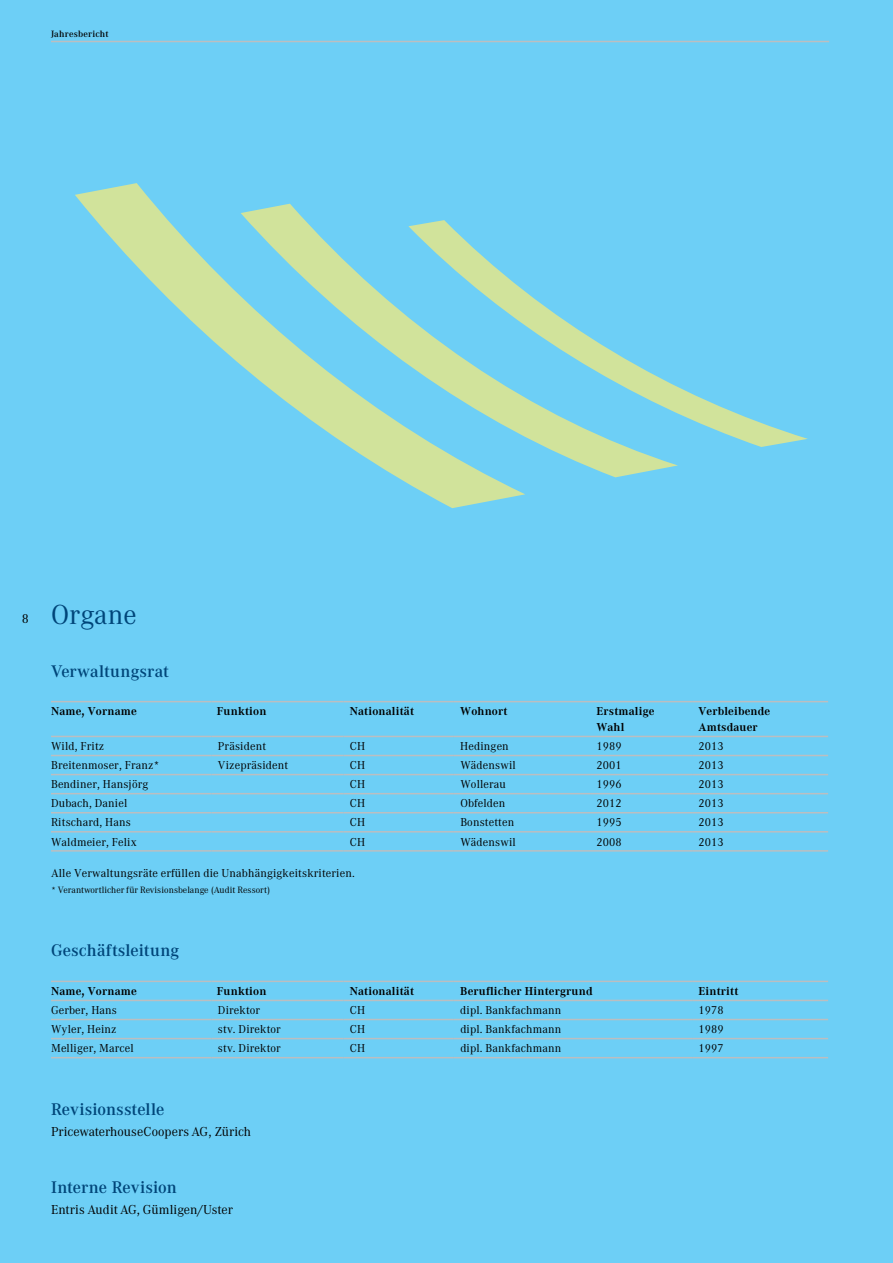
<style>
.page{position:relative;width:893px;height:1263px;background:#6dcff6}
.page>*{position:absolute;margin:0;border:0;box-sizing:border-box;transform-origin:0 0}
.t1{font:27px "Corporate ABQ";letter-spacing:.01em;color:#004579}
.t2{font:500 16.5px "Corporate ABQ";color:#004579}
.t3{font:12.75px "Corporate ABQ";letter-spacing:.01em;color:#000}
.t4{font:11.25px "Corporate ABQ";letter-spacing:.015em;color:#000}
.t5{font:700 11.25px/15.8px "Corporate ABQ";letter-spacing:.015em;color:#000}
.t6{font:9px "Corporate ABQ";letter-spacing:.01em;color:#000}
.t7{font:500 9px "Corporate ABQ";letter-spacing:.03em;color:#000}
</style>
<div class="page">
<hr style="left:51px;top:41px;width:778px;height:1px;background:#bcbec0">
<hr style="left:51px;top:701px;width:161px;height:1px;background:#bcbec0">
<hr style="left:212px;top:701px;width:131px;height:1px;background:#bcbec0">
<hr style="left:343px;top:701px;width:111px;height:1px;background:#bcbec0">
<hr style="left:454px;top:701px;width:136px;height:1px;background:#bcbec0">
<hr style="left:590px;top:701px;width:102px;height:1px;background:#bcbec0">
<hr style="left:692px;top:701px;width:136px;height:1px;background:#bcbec0">
<hr style="left:51px;top:736px;width:161px;height:1px;background:#bcbec0">
<hr style="left:212px;top:736px;width:131px;height:1px;background:#bcbec0">
<hr style="left:343px;top:736px;width:111px;height:1px;background:#bcbec0">
<hr style="left:454px;top:736px;width:136px;height:1px;background:#bcbec0">
<hr style="left:590px;top:736px;width:102px;height:1px;background:#bcbec0">
<hr style="left:692px;top:736px;width:136px;height:1px;background:#bcbec0">
<hr style="left:51px;top:755px;width:161px;height:1px;background:#bcbec0">
<hr style="left:212px;top:755px;width:131px;height:1px;background:#bcbec0">
<hr style="left:343px;top:755px;width:111px;height:1px;background:#bcbec0">
<hr style="left:454px;top:755px;width:136px;height:1px;background:#bcbec0">
<hr style="left:590px;top:755px;width:102px;height:1px;background:#bcbec0">
<hr style="left:692px;top:755px;width:136px;height:1px;background:#bcbec0">
<hr style="left:51px;top:774px;width:161px;height:1px;background:#bcbec0">
<hr style="left:212px;top:774px;width:131px;height:1px;background:#bcbec0">
<hr style="left:343px;top:774px;width:111px;height:1px;background:#bcbec0">
<hr style="left:454px;top:774px;width:136px;height:1px;background:#bcbec0">
<hr style="left:590px;top:774px;width:102px;height:1px;background:#bcbec0">
<hr style="left:692px;top:774px;width:136px;height:1px;background:#bcbec0">
<hr style="left:51px;top:793px;width:161px;height:1px;background:#bcbec0">
<hr style="left:212px;top:793px;width:131px;height:1px;background:#bcbec0">
<hr style="left:343px;top:793px;width:111px;height:1px;background:#bcbec0">
<hr style="left:454px;top:793px;width:136px;height:1px;background:#bcbec0">
<hr style="left:590px;top:793px;width:102px;height:1px;background:#bcbec0">
<hr style="left:692px;top:793px;width:136px;height:1px;background:#bcbec0">
<hr style="left:51px;top:812px;width:161px;height:1px;background:#bcbec0">
<hr style="left:212px;top:812px;width:131px;height:1px;background:#bcbec0">
<hr style="left:343px;top:812px;width:111px;height:1px;background:#bcbec0">
<hr style="left:454px;top:812px;width:136px;height:1px;background:#bcbec0">
<hr style="left:590px;top:812px;width:102px;height:1px;background:#bcbec0">
<hr style="left:692px;top:812px;width:136px;height:1px;background:#bcbec0">
<hr style="left:51px;top:831px;width:161px;height:1px;background:#bcbec0">
<hr style="left:212px;top:831px;width:131px;height:1px;background:#bcbec0">
<hr style="left:343px;top:831px;width:111px;height:1px;background:#bcbec0">
<hr style="left:454px;top:831px;width:136px;height:1px;background:#bcbec0">
<hr style="left:590px;top:831px;width:102px;height:1px;background:#bcbec0">
<hr style="left:692px;top:831px;width:136px;height:1px;background:#bcbec0">
<hr style="left:51px;top:850px;width:161px;height:2px;background:#bcbec0">
<hr style="left:212px;top:850px;width:131px;height:2px;background:#bcbec0">
<hr style="left:343px;top:850px;width:111px;height:2px;background:#bcbec0">
<hr style="left:454px;top:850px;width:136px;height:2px;background:#bcbec0">
<hr style="left:590px;top:850px;width:102px;height:2px;background:#bcbec0">
<hr style="left:692px;top:850px;width:136px;height:2px;background:#bcbec0">
<hr style="left:51px;top:981px;width:161px;height:1px;background:#bcbec0">
<hr style="left:212px;top:981px;width:131px;height:1px;background:#bcbec0">
<hr style="left:343px;top:981px;width:111px;height:1px;background:#bcbec0">
<hr style="left:454px;top:981px;width:238px;height:1px;background:#bcbec0">
<hr style="left:692px;top:981px;width:136px;height:1px;background:#bcbec0">
<hr style="left:51px;top:1000px;width:161px;height:1px;background:#bcbec0">
<hr style="left:212px;top:1000px;width:131px;height:1px;background:#bcbec0">
<hr style="left:343px;top:1000px;width:111px;height:1px;background:#bcbec0">
<hr style="left:454px;top:1000px;width:238px;height:1px;background:#bcbec0">
<hr style="left:692px;top:1000px;width:136px;height:1px;background:#bcbec0">
<hr style="left:51px;top:1019px;width:161px;height:1px;background:#bcbec0">
<hr style="left:212px;top:1019px;width:131px;height:1px;background:#bcbec0">
<hr style="left:343px;top:1019px;width:111px;height:1px;background:#bcbec0">
<hr style="left:454px;top:1019px;width:238px;height:1px;background:#bcbec0">
<hr style="left:692px;top:1019px;width:136px;height:1px;background:#bcbec0">
<hr style="left:51px;top:1038px;width:161px;height:1px;background:#bcbec0">
<hr style="left:212px;top:1038px;width:131px;height:1px;background:#bcbec0">
<hr style="left:343px;top:1038px;width:111px;height:1px;background:#bcbec0">
<hr style="left:454px;top:1038px;width:238px;height:1px;background:#bcbec0">
<hr style="left:692px;top:1038px;width:136px;height:1px;background:#bcbec0">
<hr style="left:51px;top:1057px;width:161px;height:1px;background:#bcbec0">
<hr style="left:212px;top:1057px;width:131px;height:1px;background:#bcbec0">
<hr style="left:343px;top:1057px;width:111px;height:1px;background:#bcbec0">
<hr style="left:454px;top:1057px;width:238px;height:1px;background:#bcbec0">
<hr style="left:692px;top:1057px;width:136px;height:1px;background:#bcbec0">
<svg style="left:678px;top:387px;width:130px;height:60px"></svg>
<svg style="left:75px;top:183px;width:450px;height:325px"></svg>
<svg style="left:241px;top:204px;width:437px;height:273px"></svg>
<p class="t7" style="left:51px;top:28px;width:59px">Jahresbericht</p>
<p class="t3" style="left:22px;top:611px;width:9px">8</p>
<h1 class="t1" style="left:51px;top:599px;width:87px">Organe</h1>
<h2 class="t2" style="left:51px;top:661px;width:119px">Verwaltungsrat</h2>
<p class="t5" style="left:51px;top:704px;width:87px">Name, Vorname</p>
<p class="t5" style="left:217px;top:704px;width:51px">Funktion</p>
<p class="t5" style="left:350px;top:704px;width:66px">Nationalität</p>
<p class="t5" style="left:460px;top:704px;width:49px">Wohnort</p>
<p class="t5" style="left:596px;top:704px;width:60px">Erstmalige<br>Wahl</p>
<p class="t5" style="left:698px;top:704px;width:73px">Verbleibende<br>Amtsdauer</p>
<p class="t4" style="left:51px;top:740px;width:55px">Wild, Fritz</p>
<p class="t4" style="left:218px;top:740px;width:50px">Präsident</p>
<p class="t4" style="left:350px;top:740px;width:17px">CH</p>
<p class="t4" style="left:460px;top:740px;width:50px">Hedingen</p>
<p class="t4" style="left:596px;top:740px;width:27px">1989</p>
<p class="t4" style="left:698px;top:740px;width:27px">2013</p>
<p class="t4" style="left:51px;top:759px;width:110px">Breitenmoser, Franz*</p>
<p class="t4" style="left:218px;top:759px;width:72px">Vizepräsident</p>
<p class="t4" style="left:350px;top:759px;width:17px">CH</p>
<p class="t4" style="left:460px;top:759px;width:57px">Wädenswil</p>
<p class="t4" style="left:596px;top:759px;width:27px">2001</p>
<p class="t4" style="left:698px;top:759px;width:27px">2013</p>
<p class="t4" style="left:51px;top:778px;width:99px">Bendiner, Hansjörg</p>
<p class="t4" style="left:350px;top:778px;width:17px">CH</p>
<p class="t4" style="left:460px;top:778px;width:47px">Wollerau</p>
<p class="t4" style="left:596px;top:778px;width:27px">1996</p>
<p class="t4" style="left:698px;top:778px;width:27px">2013</p>
<p class="t4" style="left:51px;top:797px;width:78px">Dubach, Daniel</p>
<p class="t4" style="left:350px;top:797px;width:17px">CH</p>
<p class="t4" style="left:460px;top:797px;width:47px">Obfelden</p>
<p class="t4" style="left:596px;top:797px;width:27px">2012</p>
<p class="t4" style="left:698px;top:797px;width:27px">2013</p>
<p class="t4" style="left:51px;top:816px;width:81px">Ritschard, Hans</p>
<p class="t4" style="left:350px;top:816px;width:17px">CH</p>
<p class="t4" style="left:460px;top:816px;width:55px">Bonstetten</p>
<p class="t4" style="left:596px;top:816px;width:27px">1995</p>
<p class="t4" style="left:698px;top:816px;width:27px">2013</p>
<p class="t4" style="left:51px;top:835px;width:87px">Waldmeier, Felix</p>
<p class="t4" style="left:350px;top:835px;width:17px">CH</p>
<p class="t4" style="left:460px;top:835px;width:57px">Wädenswil</p>
<p class="t4" style="left:596px;top:835px;width:27px">2008</p>
<p class="t4" style="left:698px;top:835px;width:27px">2013</p>
<p class="t4" style="left:51px;top:866px;width:305px">Alle Verwaltungsräte erfüllen die Unabhängigkeitskriterien.</p>
<p class="t6" style="left:51px;top:885px;width:220px">* Verantwortlicher für Revisionsbelange (Audit Ressort)</p>
<h2 class="t2" style="left:51px;top:941px;width:130px">Geschäftsleitung</h2>
<p class="t5" style="left:51px;top:983px;width:87px">Name, Vorname</p>
<p class="t5" style="left:217px;top:983px;width:51px">Funktion</p>
<p class="t5" style="left:350px;top:983px;width:66px">Nationalität</p>
<p class="t5" style="left:460px;top:983px;width:134px">Beruflicher Hintergrund</p>
<p class="t5" style="left:698px;top:983px;width:42px">Eintritt</p>
<p class="t4" style="left:51px;top:1004px;width:68px">Gerber, Hans</p>
<p class="t4" style="left:218px;top:1004px;width:44px">Direktor</p>
<p class="t4" style="left:350px;top:1004px;width:17px">CH</p>
<p class="t4" style="left:460px;top:1004px;width:102px">dipl. Bankfachmann</p>
<p class="t4" style="left:698px;top:1004px;width:27px">1978</p>
<p class="t4" style="left:51px;top:1023px;width:67px">Wyler, Heinz</p>
<p class="t4" style="left:218px;top:1023px;width:64px">stv. Direktor</p>
<p class="t4" style="left:350px;top:1023px;width:17px">CH</p>
<p class="t4" style="left:460px;top:1023px;width:102px">dipl. Bankfachmann</p>
<p class="t4" style="left:698px;top:1023px;width:27px">1989</p>
<p class="t4" style="left:51px;top:1042px;width:84px">Melliger, Marcel</p>
<p class="t4" style="left:218px;top:1042px;width:64px">stv. Direktor</p>
<p class="t4" style="left:350px;top:1042px;width:17px">CH</p>
<p class="t4" style="left:460px;top:1042px;width:102px">dipl. Bankfachmann</p>
<p class="t4" style="left:698px;top:1042px;width:27px">1997</p>
<h2 class="t2" style="left:51px;top:1099px;width:115px">Revisionsstelle</h2>
<p class="t3" style="left:51px;top:1124px;width:202px">PricewaterhouseCoopers AG, Zürich</p>
<h2 class="t2" style="left:51px;top:1177px;width:127px">Interne Revision</h2>
<p class="t3" style="left:51px;top:1202px;width:183px">Entris Audit AG, Gümligen/Uster</p>
</div>
